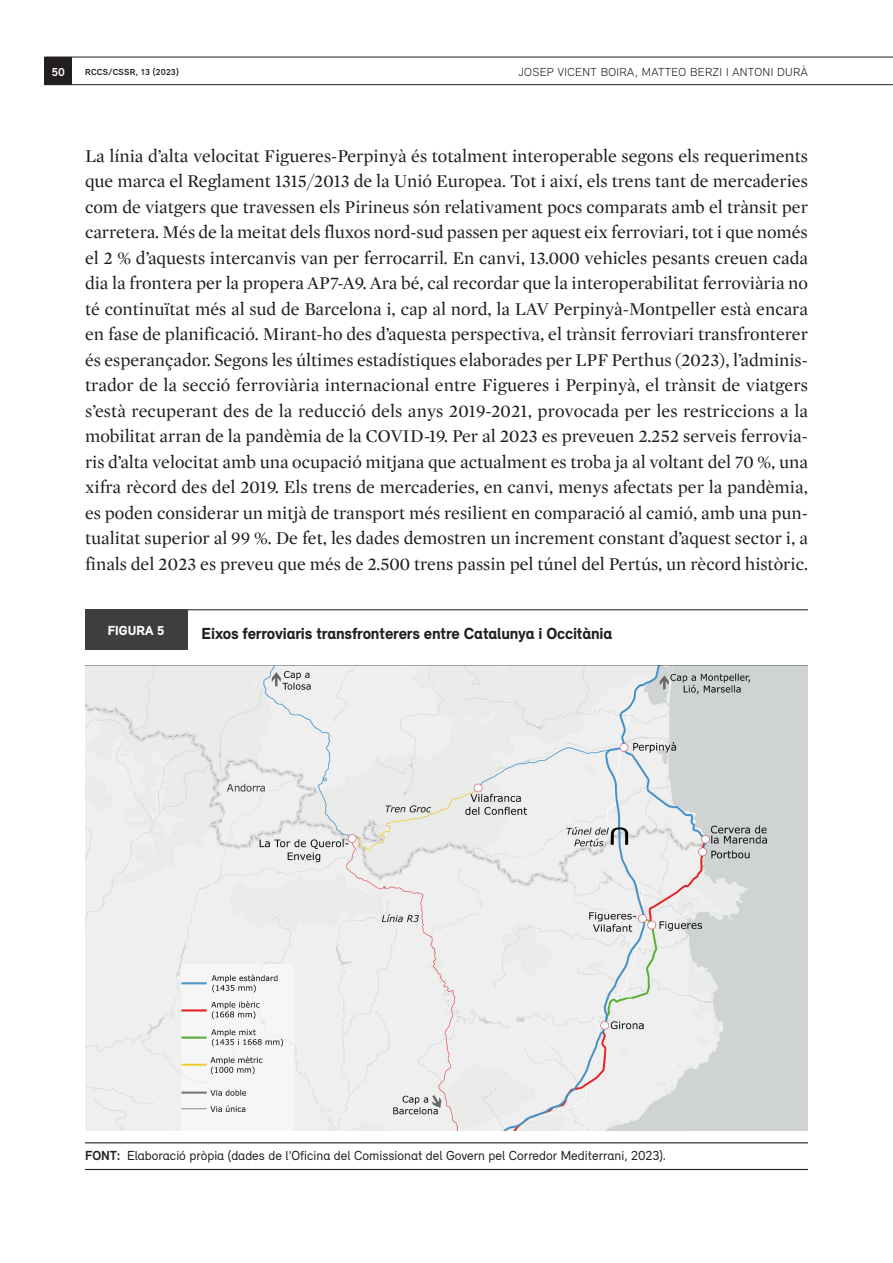
<style>
.page{position:relative;width:893px;height:1263px;background:#fff}
.page>*{position:absolute;margin:0;border:0;box-sizing:border-box;transform-origin:0 0}
.Cos_text{font:18.3px/25.5px "Mercury Display";color:#231f20;text-align:justify}
.Títol_figura_taula{font:900 16.5px "Relevant";letter-spacing:-.01em;color:#231f20}
.Font_taula{font:13.5px "Relevant";color:#231f20}
.t1{font:900 13.5px "Relevant";color:#fff}
.t2{font:300 12px "Relevant";letter-spacing:.03em;color:#231f20}
.t3{font:700 12px "Relevant";color:#fff}
.t4{font:700 9px "Relevant";letter-spacing:.03em;color:#231f20}
.s1{font-weight:700}
</style>
<div class="page">
<div style="left:45px;top:57px;width:27px;height:28px;background:#231f20"></div>
<hr style="left:45px;top:84px;width:848px;height:1px;background:#231f20">
<hr style="left:45px;top:57px;width:848px;height:1px;background:#231f20">
<hr style="left:85px;top:609px;width:723px;height:1px;background:#3e3e3f">
<div style="left:85px;top:610px;width:102px;height:40px;background:#3e3e3f"></div>
<img style="left:85px;top:665px;width:723px;height:465px">
<hr style="left:85px;top:1142px;width:723px;height:1px;background:#231f20">
<hr style="left:85px;top:1169px;width:723px;height:1px;background:#231f20">
<p class="t3" style="left:52px;top:65px;width:15px">50</p>
<p class="t4" style="left:85px;top:66px;width:95px">RCCS/CSSR, 13 (2023)</p>
<p class="t2" style="left:519px;top:65px;width:291px">JOSEP VICENT BOIRA, MATTEO BERZI I ANTONI DURÀ</p>
<p class="Cos_text" style="left:85px;top:143px;width:724px">La línia d’alta velocitat Figueres-Perpinyà és totalment interoperable segons els requeriments que marca el Reglament 1315/2013 de la Unió Europea. Tot i així, els trens tant de mercaderies com de viatgers que travessen els Pirineus són relativament pocs comparats amb el trànsit per carretera. Més de la meitat dels fluxos nord-sud passen per aquest eix ferroviari, tot i que només el 2 % d’aquests intercanvis van per ferrocarril. En canvi, 13.000 vehicles pesants creuen cada dia la frontera per la propera AP7-A9. Ara bé, cal recordar que la interoperabilitat ferroviària no té continuïtat més al sud de Barcelona i, cap al nord, la LAV Perpinyà-Montpeller està encara en fase de planificació. Mirant-ho des d’aquesta perspectiva, el trànsit ferroviari transfronterer és esperançador. Segons les últimes estadístiques elaborades per LPF Perthus (2023), l’adminis&shy;trador de la secció ferroviària internacional entre Figueres i Perpinyà, el trànsit de viatgers s’està recuperant des de la reducció dels anys 2019-2021, provocada per les restriccions a la mobilitat arran de la pandèmia de la COVID-19. Per al 2023 es preveuen 2.252 serveis ferrovia&shy;ris d’alta velocitat amb una ocupació mitjana que actualment es troba ja al voltant del 70 %, una xifra rècord des del 2019. Els trens de mercaderies, en canvi, menys afectats per la pandèmia, es poden considerar un mitjà de transport més resilient en comparació al camió, amb una pun&shy;tualitat superior al 99 %. De fet, les dades demostren un increment constant d’aquest sector i, a finals del 2023 es preveu que més de 2.500 trens passin pel túnel del Pertús, un rècord històric.</p>
<p class="t1" style="left:108px;top:622px;width:58px">FIGURA 5</p>
<p class="Títol_figura_taula" style="left:202px;top:624px;width:412px">Eixos ferroviaris transfronterers entre Catalunya i Occitània</p>
<p class="Font_taula" style="left:85px;top:1148px;width:583px"><span class="s1">FONT:</span> Elaboració pròpia (dades de l’Oficina del Comissionat del Govern pel Corredor Mediterrani, 2023).</p>
</div>
